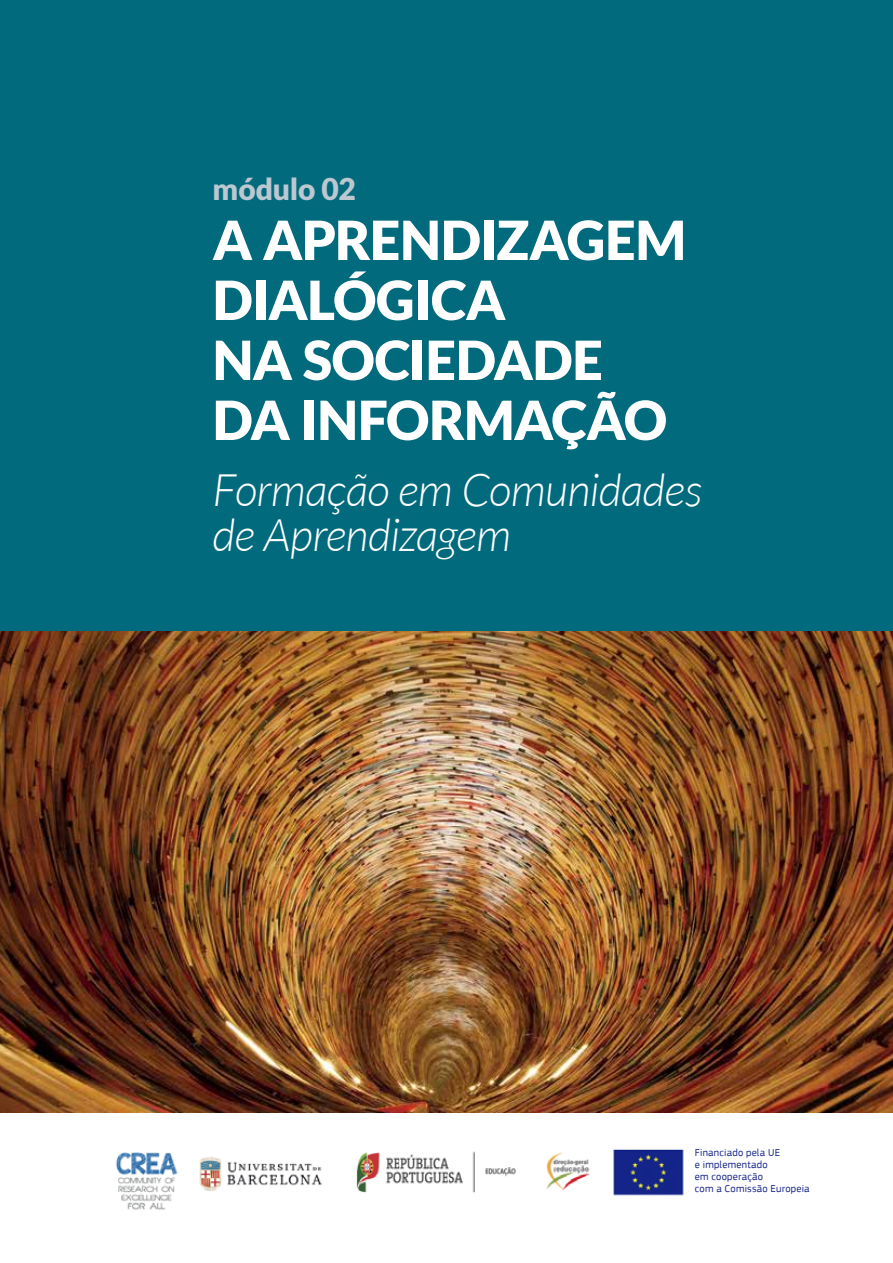
<style>
.page{position:relative;width:893px;height:1263px;background:#fff}
.page>*{position:absolute;margin:0;border:0;box-sizing:border-box;transform-origin:0 0}
.t1{font:900 54px/60px "Lato";letter-spacing:-.01em;color:#fff}
.t2{font:italic 300 45px/45px "Lato";letter-spacing:-.015em;color:#fff}
.t3{font:900 30px "Lato";letter-spacing:-.005em;color:#bcc8d0}
.t4{font:10.5px/12px "PF Square Sans Pro";letter-spacing:.025em;color:#152489}
</style>
<div class="page">
<div style="left:0;top:0;width:893px;height:631px;background:#016a7c"></div>
<img style="left:0;top:631px;width:893px;height:481px">
<img style="left:116px;top:1149px;width:568px;height:61px">
<h3 class="t3" style="left:213px;top:171px;width:145px">módulo 02</h3>
<h1 class="t1" style="left:213px;top:209px;width:475px">A APRENDIZAGEM<br>DIALÓGICA<br>NA SOCIEDADE<br>DA INFORMAÇÃO</h1>
<h2 class="t2" style="left:213px;top:469px;width:491px">Formação em Comunidades de Aprendizagem</h2>
<p class="t4" style="left:695px;top:1147px;width:116px">Financiado pela UE<br>e implementado<br>em cooperação<br>com a Comissão Europeia</p>
</div>
